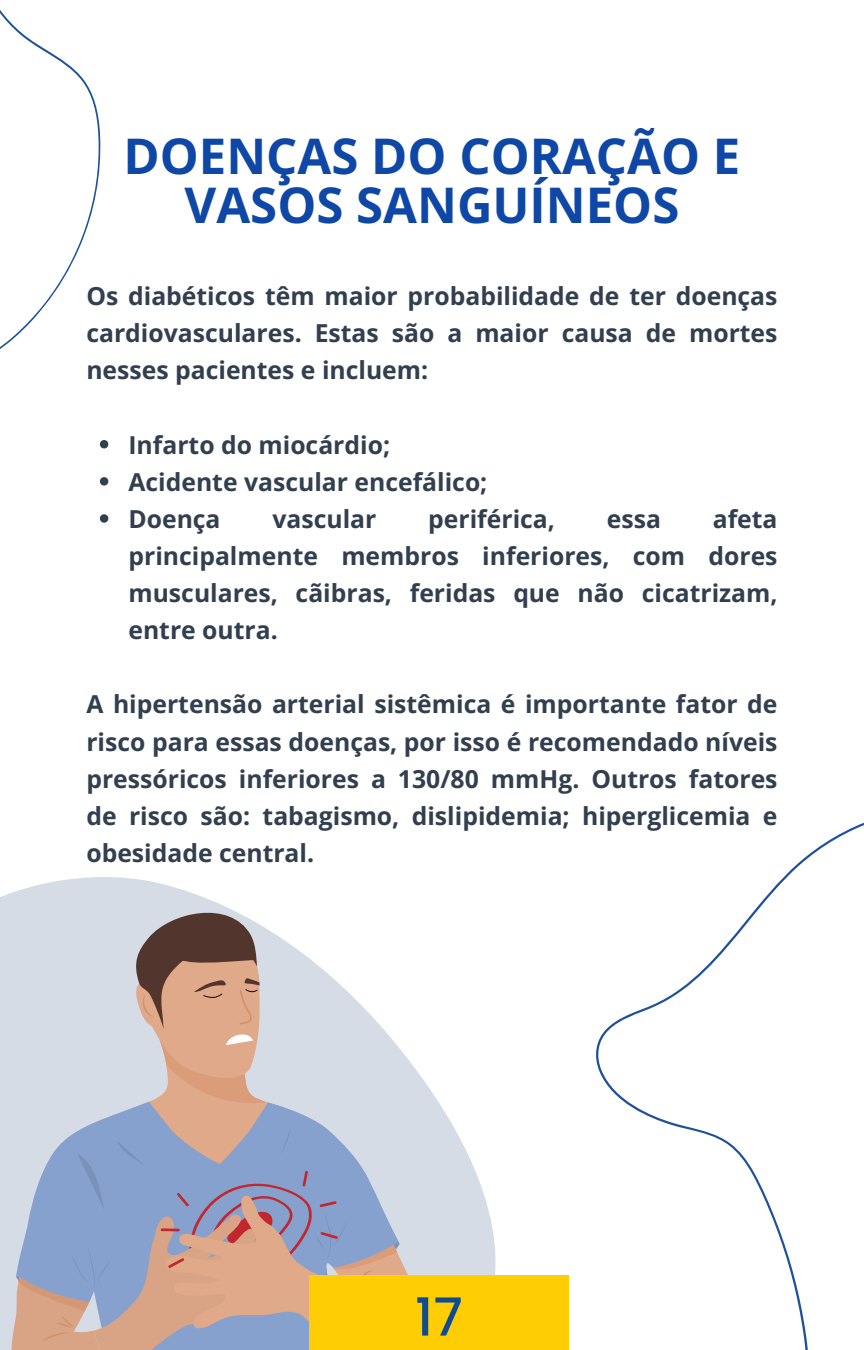
<style>
.page{position:relative;width:864px;height:1350px;background:#fff}
.page>*{position:absolute;margin:0;border:0;box-sizing:border-box;transform-origin:0 0}
.t1{font:500 52.43px "Poppins";color:#0d4b92}
.t2{font:700 49.05px/49.1px "Open Sans";color:#0e47a5;text-align:center}
.t3{font:700 24.75px/37.1px "Open Sans";color:#323f4f;text-align:justify}
</style>
<div class="page">
<svg style="left:0;top:10px;width:101px;height:339px"></svg>
<svg style="left:548px;top:822px;width:316px;height:528px"></svg>
<svg style="left:4px;top:877px;width:544px;height:399px"></svg>
<svg style="left:0;top:896px;width:435px;height:454px;background:#c2bec7"></svg>
<div style="left:309px;top:1276px;width:259px;height:74px;background:#fecd03"></div>
<svg style="left:100px;top:440px;width:8px;height:8px"></svg>
<svg style="left:100px;top:477px;width:8px;height:9px"></svg>
<svg style="left:100px;top:514px;width:8px;height:9px"></svg>
<p class="t2" style="left:124px;top:130px;width:618px">DOENÇAS DO CORAÇÃO E<br>VASOS SANGUÍNEOS</p>
<p class="t3" style="left:86px;top:277px;width:693px">Os diabéticos têm maior probabilidade de ter doenças cardiovasculares. Estas são a maior causa de mortes nesses pacientes e incluem:</p>
<p class="t3" style="left:128px;top:425px;width:263px">Infarto do miocárdio;</p>
<p class="t3" style="left:128px;top:462px;width:360px">Acidente vascular encefálico;</p>
<p class="t3" style="left:128px;top:500px;width:94px">Doença</p>
<p class="t3" style="left:272px;top:500px;width:105px">vascular</p>
<p class="t3" style="left:428px;top:500px;width:128px">periférica,</p>
<p class="t3" style="left:607px;top:500px;width:56px">essa</p>
<p class="t3" style="left:128px;top:500px;width:651px;text-indent:584px">afeta principalmente membros inferiores, com dores musculares, cãibras, feridas que não cicatrizam, entre outra.</p>
<p class="t3" style="left:86px;top:685px;width:693px">A hipertensão arterial sistêmica é importante fator de risco para essas doenças, por isso é recomendado níveis pressóricos inferiores a 130/80 mmHg. Outros fatores de risco são: tabagismo, dislipidemia; hiperglicemia e obesidade central.</p>
<p class="t1" style="left:415px;top:1281px;width:49px">17</p>
</div>
